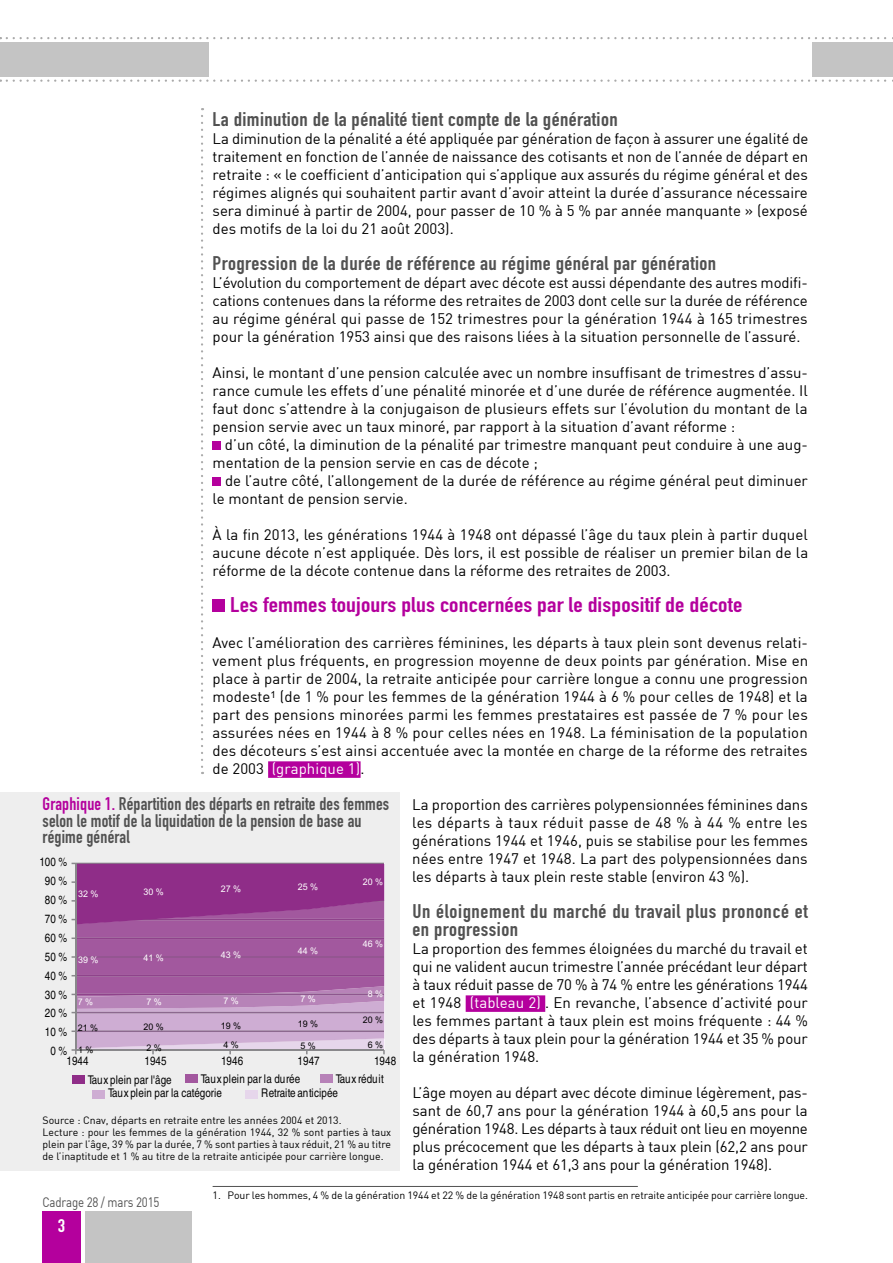
<style>
.page{position:relative;width:893px;height:1263px;background:#fff}
.page>*{position:absolute;margin:0;border:0;box-sizing:border-box;transform-origin:0 0}
.t1{font:21px "DIN Engschrift Std";letter-spacing:.005em;color:#b4009d;scale:1.2 1}
.t2{font:19.5px/18px "DIN Engschrift Std";letter-spacing:.02em;color:#515151;scale:1.1 1}
.t3{font:18px/16.5px "DIN Engschrift Std";letter-spacing:.01em;color:#515151}
.t4{font:18px "DIN Engschrift Std";color:#fff;scale:1.1 1}
.t5{font:15px/18px "DIN";color:#000;text-align:justify}
.t6{font:13.5px "DIN";letter-spacing:-.015em;color:#515151;scale:.85 1}
.t7{font:condensed 12px "Helvetica";letter-spacing:.005em;color:#000}
.t8{font:10.5px/12px "DIN";color:#000}
.t9{font:9px "Arial";letter-spacing:.005em;color:#fff}
.t10{font:9px "Arial";letter-spacing:.005em;color:#000}
.s1{color:#fff}
.s2{color:#b4009d}
</style>
<div class="page">
<div style="left:0;top:792px;width:400px;height:378px;background:#eee"></div>
<div style="left:43px;top:1212px;width:38px;height:51px;background:#b4009d"></div>
<div style="left:85px;top:1212px;width:106px;height:51px;background:#c4c4c4"></div>
<svg style="left:7px;top:37px;width:886px;height:2px"></svg>
<svg style="left:7px;top:80px;width:886px;height:2px"></svg>
<div style="left:0;top:42px;width:208px;height:34px;background:#c4c4c4"></div>
<div style="left:812px;top:42px;width:81px;height:34px;background:#c4c4c4"></div>
<svg style="left:201px;top:116px;width:2px;height:658px"></svg>
<div style="left:268px;top:761px;width:93px;height:17px;background:#b4009d"></div>
<div style="left:466px;top:995px;width:79px;height:17px;background:#b4009d"></div>
<div style="left:213px;top:441px;width:8px;height:9px;background:#b4009d"></div>
<div style="left:213px;top:477px;width:8px;height:9px;background:#b4009d"></div>
<div style="left:213px;top:599px;width:12px;height:13px;background:#b4009d"></div>
<hr style="left:213px;top:1186px;width:425px;height:1px;background:#515151">
<div style="left:72px;top:1075px;width:12px;height:9px;background:#8f2d88"></div>
<div style="left:185px;top:1074px;width:13px;height:8px;background:#a2579e"></div>
<div style="left:320px;top:1074px;width:12px;height:8px;background:#b782b8"></div>
<div style="left:92px;top:1090px;width:13px;height:8px;background:#ceadd3"></div>
<div style="left:245px;top:1090px;width:13px;height:8px;background:#e6d6eb"></div>
<svg style="left:72px;top:863px;width:313px;height:191px;background:#a867a6"></svg>
<h2 class="t2" style="left:213px;top:110px;width:370px">La diminution de la pénalité tient compte de la génération</h2>
<p class="t5" style="left:213px;top:129px;width:597px">La diminution de la pénalité a été appliquée par génération de façon à assurer une égalité de traitement en fonction de l’année de naissance des cotisants et non de l’année de départ en retraite : « le coefficient d’anticipation qui s’applique aux assurés du régime général et des régimes alignés qui souhaitent partir avant d’avoir atteint la durée d’assurance nécessaire sera diminué à partir de 2004, pour passer de 10 % à 5 % par année manquante » (exposé des motifs de la loi du 21 août 2003).</p>
<h2 class="t2" style="left:213px;top:254px;width:459px">Progression de la durée de référence au régime général par génération</h2>
<p class="t5" style="left:213px;top:273px;width:597px">L’évolution du comportement de départ avec décote est aussi dépendante des autres modifi&shy;cations contenues dans la réforme des retraites de 2003 dont celle sur la durée de référence au régime général qui passe de 152 trimestres pour la génération 1944 à 165 trimestres pour la génération 1953 ainsi que des raisons liées à la situation personnelle de l’assuré.</p>
<p class="t5" style="left:213px;top:363px;width:597px">Ainsi, le montant d’une pension calculée avec un nombre insuffisant de trimestres d’assu&shy;rance cumule les effets d’une pénalité minorée et d’une durée de référence augmentée. Il faut donc s’attendre à la conjugaison de plusieurs effets sur l’évolution du montant de la pension servie avec un taux minoré, par rapport à la situation d’avant réforme :</p>
<p class="t5" style="left:213px;top:435px;width:597px;text-indent:12px">d’un côté, la diminution de la pénalité par trimestre manquant peut conduire à une aug&shy;mentation de la pension servie en cas de décote ;</p>
<p class="t5" style="left:213px;top:471px;width:597px;text-indent:12px">de l’autre côté, l’allongement de la durée de référence au régime général peut diminuer le montant de pension servie.</p>
<p class="t5" style="left:213px;top:525px;width:597px">À la fin 2013, les générations 1944 à 1948 ont dépassé l’âge du taux plein à partir duquel aucune décote n’est appliquée. Dès lors, il est possible de réaliser un premier bilan de la réforme de la décote contenue dans la réforme des retraites de 2003.</p>
<h1 class="t1" style="left:230px;top:592px;width:428px">Les femmes toujours plus concernées par le dispositif de décote</h1>
<p class="t5" style="left:212px;top:633px;width:597px">Avec l’amélioration des carrières féminines, les départs à taux plein sont devenus relati&shy;vement plus fréquents, en progression moyenne de deux points par génération. Mise en place à partir de 2004, la retraite anticipée pour carrière longue a connu une progression modeste<sup>1</sup> (de 1 % pour les femmes de la génération 1944 à 6 % pour celles de 1948) et la part des pensions minorées parmi les femmes prestataires est passée de 7 % pour les assurées nées en 1944 à 8 % pour celles nées en 1948. La féminisation de la population des décoteurs s’est ainsi accentuée avec la montée en charge de la réforme des retraites de 2003 <span class="s1">(graphique 1)</span>.</p>
<p class="t5" style="left:412px;top:795px;width:397px">La proportion des carrières polypensionnées féminines dans les départs à taux réduit passe de 48 % à 44 % entre les générations 1944 et 1946, puis se stabilise pour les femmes nées entre 1947 et 1948. La part des polypensionnées dans les départs à taux plein reste stable (environ 43 %).</p>
<h2 class="t2" style="left:412px;top:902px;width:361px">Un éloignement du marché du travail plus prononcé et en progression</h2>
<p class="t5" style="left:412px;top:939px;width:397px">La proportion des femmes éloignées du marché du travail et qui ne valident aucun trimestre l’année précédant leur départ à taux réduit passe de 70 % à 74 % entre les générations 1944 et 1948 <span class="s1">(tableau 2)</span> . En revanche, l’absence d’activité pour les femmes partant à taux plein est moins fréquente : 44 % des départs à taux plein pour la génération 1944 et 35 % pour la génération 1948.</p>
<p class="t5" style="left:412px;top:1083px;width:397px">L’âge moyen au départ avec décote diminue légèrement, pas&shy;sant de 60,7 ans pour la génération 1944 à 60,5 ans pour la génération 1948. Les départs à taux réduit ont lieu en moyenne plus précocement que les départs à taux plein (62,2 ans pour la génération 1944 et 61,3 ans pour la génération 1948).</p>
<p class="t8" style="left:213px;top:1189px;width:597px">1. Pour les hommes, 4 % de la génération 1944 et 22 % de la génération 1948 sont partis en retraite anticipée pour carrière longue.</p>
<p class="t3" style="left:43px;top:796px;width:348px"><span class="s2">Graphique 1.</span> Répartition des départs en retraite des femmes selon le motif de la liquidation de la pension de base au régime général</p>
<p class="t7" style="left:39px;top:855px;width:30px">100 %</p>
<p class="t7" style="left:45px;top:874px;width:24px">90 %</p>
<p class="t9" style="left:363px;top:876px;width:22px">20 %</p>
<p class="t9" style="left:78px;top:887px;width:22px">32 %</p>
<p class="t9" style="left:144px;top:885px;width:22px">30 %</p>
<p class="t9" style="left:221px;top:883px;width:22px">27 %</p>
<p class="t9" style="left:298px;top:881px;width:22px">25 %</p>
<p class="t7" style="left:45px;top:893px;width:24px">80 %</p>
<p class="t7" style="left:45px;top:912px;width:24px">70 %</p>
<p class="t7" style="left:45px;top:930px;width:24px">60 %</p>
<p class="t9" style="left:363px;top:937px;width:22px">46 %</p>
<p class="t9" style="left:298px;top:945px;width:22px">44 %</p>
<p class="t9" style="left:78px;top:954px;width:22px">39 %</p>
<p class="t9" style="left:144px;top:951px;width:22px">41 %</p>
<p class="t9" style="left:221px;top:948px;width:22px">43 %</p>
<p class="t7" style="left:45px;top:949px;width:24px">50 %</p>
<p class="t7" style="left:45px;top:968px;width:24px">40 %</p>
<p class="t7" style="left:45px;top:987px;width:24px">30 %</p>
<p class="t9" style="left:368px;top:988px;width:17px">8 %</p>
<p class="t9" style="left:78px;top:996px;width:17px">7 %</p>
<p class="t9" style="left:146px;top:996px;width:17px">7 %</p>
<p class="t9" style="left:223px;top:995px;width:17px">7 %</p>
<p class="t9" style="left:301px;top:993px;width:17px">7 %</p>
<p class="t7" style="left:45px;top:1006px;width:24px">20 %</p>
<p class="t10" style="left:363px;top:1014px;width:22px">20 %</p>
<p class="t10" style="left:78px;top:1022px;width:22px">21 %</p>
<p class="t10" style="left:144px;top:1021px;width:22px">20 %</p>
<p class="t10" style="left:221px;top:1019px;width:22px">19 %</p>
<p class="t10" style="left:298px;top:1017px;width:22px">19 %</p>
<p class="t7" style="left:45px;top:1025px;width:24px">10 %</p>
<p class="t10" style="left:78px;top:1044px;width:17px">1 %</p>
<p class="t10" style="left:146px;top:1042px;width:17px">2 %</p>
<p class="t10" style="left:223px;top:1039px;width:17px">4 %</p>
<p class="t10" style="left:301px;top:1040px;width:17px">5 %</p>
<p class="t10" style="left:368px;top:1038px;width:17px">6 %</p>
<p class="t7" style="left:50px;top:1044px;width:18px">0 %</p>
<p class="t7" style="left:66px;top:1053px;width:24px">1944</p>
<p class="t7" style="left:144px;top:1053px;width:24px">1945</p>
<p class="t7" style="left:221px;top:1053px;width:24px">1946</p>
<p class="t7" style="left:298px;top:1053px;width:24px">1947</p>
<p class="t7" style="left:374px;top:1053px;width:24px">1948</p>
<p class="t7" style="left:88px;top:1073px;width:85px">Taux plein par l'âge</p>
<p class="t7" style="left:201px;top:1071px;width:101px">Taux plein par la durée</p>
<p class="t7" style="left:336px;top:1072px;width:49px">Taux réduit</p>
<p class="t7" style="left:108px;top:1086px;width:115px">Taux plein par la catégorie</p>
<p class="t7" style="left:261px;top:1085px;width:78px">Retraite anticipée</p>
<p class="t8" style="left:43px;top:1113px;width:350px">Source : Cnav, départs en retraite entre les années 2004 et 2013.<br>Lecture : pour les femmes de la génération 1944, 32 % sont parties à taux plein par l’âge, 39 % par la durée, 7 % sont parties à taux réduit, 21 % au titre de l’inaptitude et 1 % au titre de la retraite anticipée pour carrière longue.</p>
<p class="t6" style="left:43px;top:1193px;width:139px">Cadrage 28 / mars 2015</p>
<p class="t4" style="left:58px;top:1215px;width:8px">3</p>
</div>
